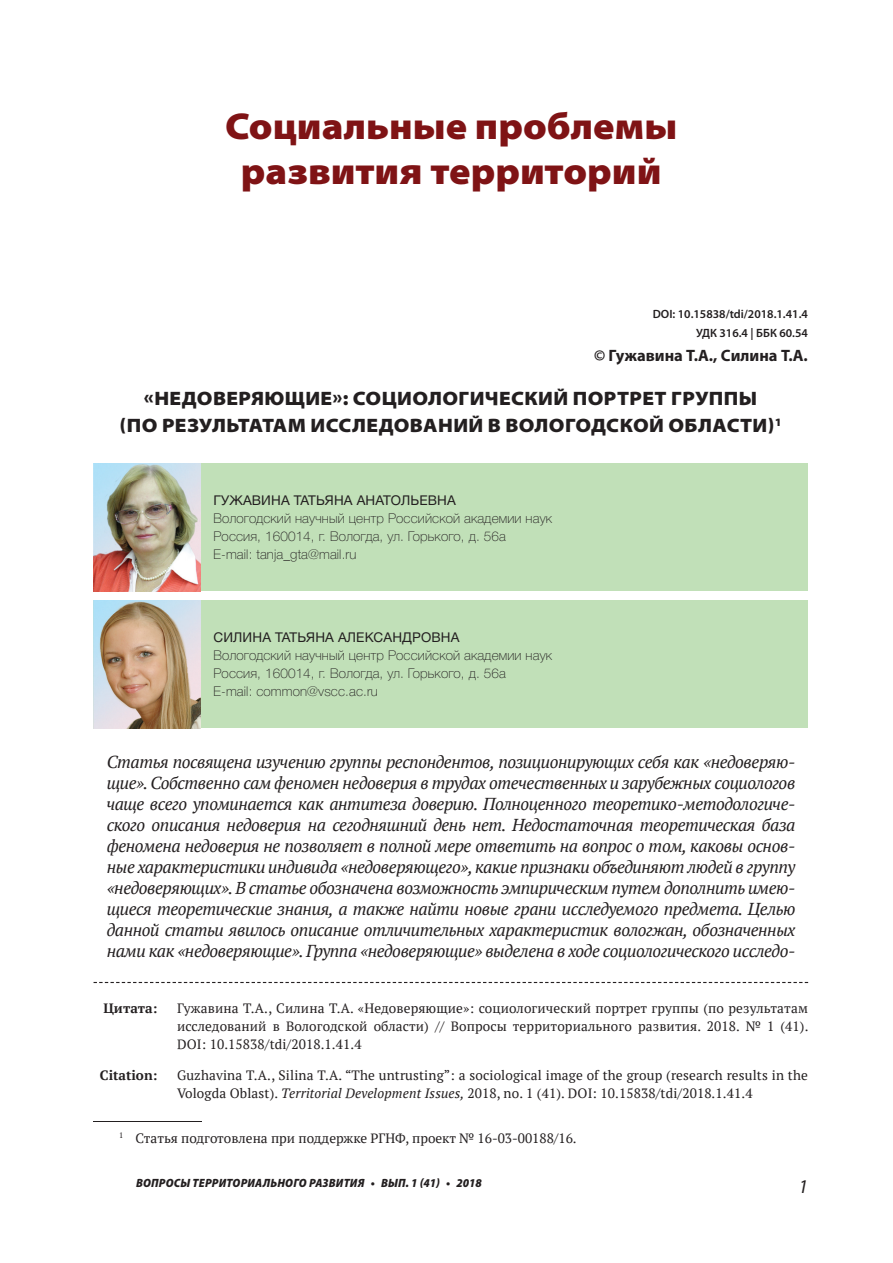
<style>
.page{position:relative;width:893px;height:1263px;background:#fff}
.page>*{position:absolute;margin:0;border:0;box-sizing:border-box;transform-origin:0 0}
.t1{font:900 semi-expanded 37.5px/45px "Myriad Pro";color:#7f1315;text-align:center}
.t2{font:900 semi-expanded 19.5px/27px "Myriad Pro";letter-spacing:.02em;color:#231f20;text-align:center}
.t3{font:italic 19.5px "Myriad Pro";color:#231f20}
.t4{font:italic 17.25px/21px "PT Serif";letter-spacing:-.025em;color:#231f20;text-align:justify}
.t5{font:700 16.5px "Myriad Pro";color:#231f20}
.t6{font:13.5px/18px "PT Serif";letter-spacing:.01em;color:#231f20;text-align:justify}
.t7{font:100 13.5px/18px "Helvetica Neue Cyr";letter-spacing:.01em;color:#231f20}
.t8{font:13.5px "Helvetica Neue Cyr";letter-spacing:.01em;color:#231f20}
.t9{font:700 13.5px "PT Serif";color:#231f20}
.t10{font:italic 900 semi-condensed 12px "Myriad Pro";letter-spacing:.02em;color:#231f20}
.t11{font:600 12px/18.6px "Myriad Pro";color:#231f20;text-align:right}
.s1{font-style:italic}
</style>
<div class="page">
<hr style="left:94px;top:1121px;width:108px;height:1px;background:#231f20">
<div style="left:94px;top:463px;width:714px;height:128px;background:#c1e0b8"></div>
<div style="left:94px;top:601px;width:714px;height:127px;background:#c1e0b8"></div>
<img style="left:93px;top:463px;width:108px;height:128px">
<img style="left:94px;top:601px;width:107px;height:127px">
<svg style="left:94px;top:982px;width:714px;height:1px"></svg>
<h1 class="t1" style="left:225px;top:107px;width:454px">Социальные проблемы развития территорий</h1>
<p class="t11" style="left:653px;top:306px;width:157px">DOI: 10.15838/tdi/2018.1.41.4<br>УДК 316.4 | ББК 60.54</p>
<p class="t5" style="left:594px;top:349px;width:215px">© Гужавина Т.А., Силина Т.А.</p>
<p class="t2" style="left:120px;top:387px;width:664px">«НЕДОВЕРЯЮЩИЕ»: СОЦИОЛОГИЧЕСКИЙ ПОРТРЕТ ГРУППЫ<br>(ПО РЕЗУЛЬТАТАМ ИССЛЕДОВАНИЙ В ВОЛОГОДСКОЙ ОБЛАСТИ)<sup>1</sup></p>
<p class="t8" style="left:213px;top:495px;width:244px">ГУЖАВИНА ТАТЬЯНА АНАТОЛЬЕВНА</p>
<p class="t7" style="left:213px;top:510px;width:340px">Вологодский научный центр Российской академии наук<br>Россия, 160014, г. Вологда, ул. Горького, д. 56а<br>E-mail: tanja_gta@mail.ru</p>
<p class="t8" style="left:213px;top:632px;width:247px">СИЛИНА ТАТЬЯНА АЛЕКСАНДРОВНА</p>
<p class="t7" style="left:213px;top:648px;width:340px">Вологодский научный центр Российской академии наук<br>Россия, 160014, г. Вологда, ул. Горького, д. 56а<br>E-mail: common@vscc.ac.ru</p>
<p class="t4" style="left:107px;top:751px;width:690px">Статья посвящена изучению группы респондентов, позиционирующих себя как «недоверяю&shy;щие». Собственно сам феномен недоверия в трудах отечественных и зарубежных социологов чаще всего упоминается как антитеза доверию. Полноценного теоретико-методологиче&shy;ского описания недоверия на сегодняшний день нет. Недостаточная теоретическая база феномена недоверия не позволяет в полной мере ответить на вопрос о том, каковы основ&shy;ные характеристики индивида «недоверяющего», какие признаки объединяют людей в группу «недоверяющих». В статье обозначена возможность эмпирическим путем дополнить имею&shy;щиеся теоретические знания, а также найти новые грани исследуемого предмета. Целью данной статьи явилось описание отличительных характеристик вологжан, обозначенных нами как «недоверяющие». Группа «недоверяющие» выделена в ходе социологического исследо-</p>
<p class="t9" style="left:103px;top:999px;width:55px">Цитата:</p>
<p class="t9" style="left:100px;top:1066px;width:59px">Citation:</p>
<p class="t6" style="left:177px;top:999px;width:633px">Гужавина Т.А., Силина Т.А. «Недоверяющие»: социологический портрет группы (по результатам исследований в Вологодской области) // Вопросы территориального развития. 2018. № 1 (41).<br>DOI: 10.15838/tdi/2018.1.41.4</p>
<p class="t6" style="left:177px;top:1066px;width:632px">Guzhavina T.А., Silina Т.А. “The untrusting”: a sociological image of the group (research results in the<br>Vologda Oblast). <span class="s1">Territorial Development Issues,</span> 2018, no. 1 (41). DOI: 10.15838/tdi/2018.1.41.4</p>
<p class="t6" style="left:119px;top:1128px;width:459px"><sup>1</sup> Статья подготовлена при поддержке РГНФ, проект № 16-03-00188/16.</p>
<p class="t10" style="left:136px;top:1178px;width:347px">ВОПРОСЫ ТЕРРИТОРИАЛЬНОГО РАЗВИТИЯ • ВЫП. 1 (41) • 2018</p>
<p class="t3" style="left:798px;top:1178px;width:11px">1</p>
</div>
